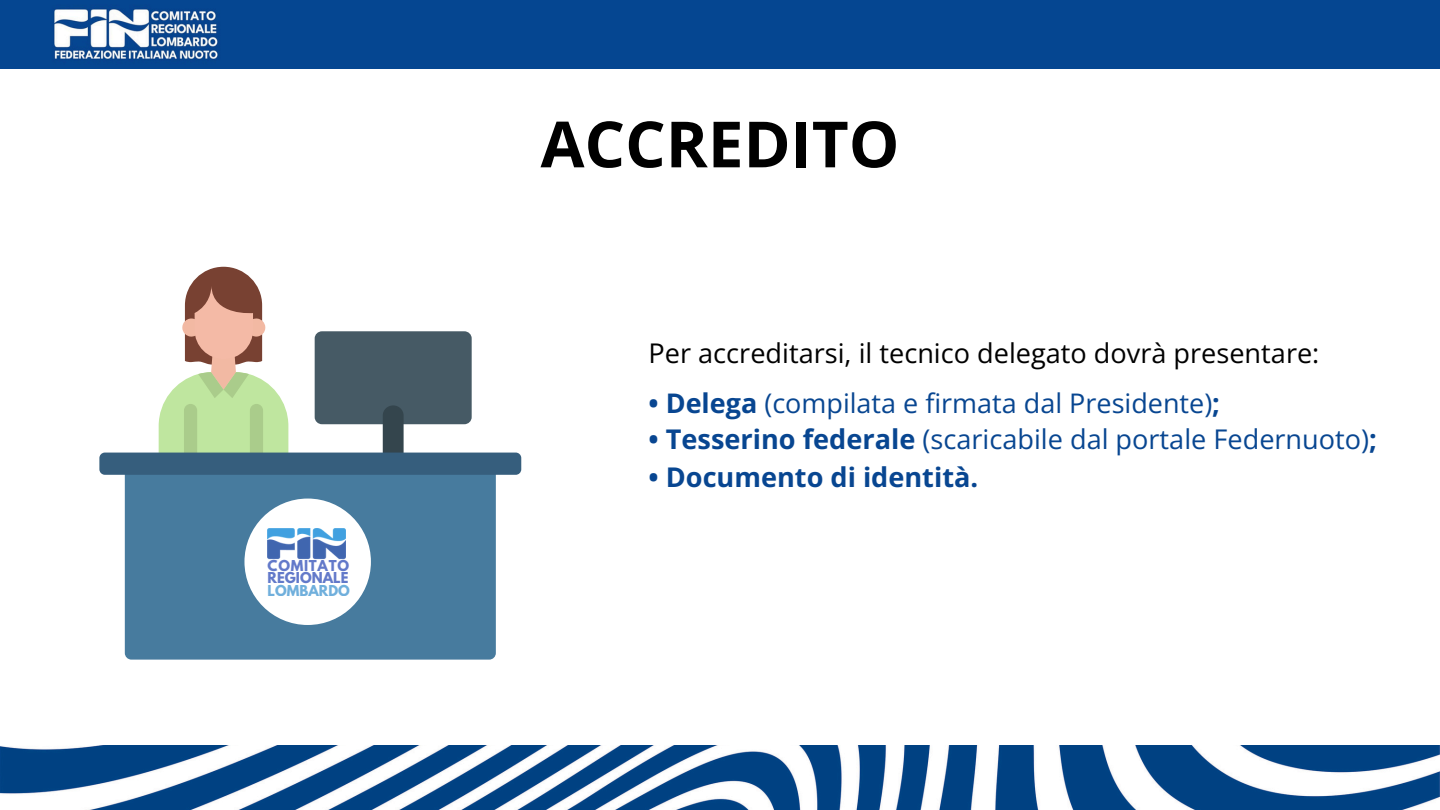
<style>
.page{position:relative;width:1440px;height:810px;background:#fff}
.page>*{position:absolute;margin:0;border:0;box-sizing:border-box;transform-origin:0 0}
.t1{font:700 63.8px "Open Sans";color:#000}
.t2{font:27.1px "Open Sans";color:#084691}
.t3{font:27.1px "Open Sans";color:#000}
.t4{font:700 27.1px "Open Sans";color:#084691}
.t5{font:27px "Open Sans";color:#084691}
.t6{font:700 13.3px/12.1px "League Spartan";color:#2343b4}
.t7{font:700 13.3px "League Spartan";color:#368fce}
.s1{font-weight:700}
</style>
<div class="page">
<img style="left:0;top:745px;width:1440px;height:65px">
<img style="left:0;top:0;width:1440px;height:68px">
<div style="left:400px;top:0;width:801px;height:68px;background:#054691"></div>
<div style="left:315px;top:331px;width:157px;height:93px;background:#465a65;border-radius:7px"></div>
<svg style="left:159px;top:267px;width:129px;height:186px"></svg>
<svg style="left:383px;top:405px;width:21px;height:48px"></svg>
<div style="left:125px;top:468px;width:371px;height:192px;background:#477b9e;border-radius:7px"></div>
<div style="left:99px;top:453px;width:422px;height:22px;background:#365e7d;border-radius:5px"></div>
<div style="left:244px;top:499px;width:127px;height:126px;background:#fff;border-radius:50%"></div>
<img style="left:268px;top:529px;width:77px;height:31px">
<p class="t6" style="left:268px;top:562px;width:83px">COMITATO<br>REGIONALE</p>
<p class="t7" style="left:268px;top:584px;width:84px">LOMBARDO</p>
<p class="t1" style="left:541px;top:99px;width:360px">ACCREDITO</p>
<p class="t3" style="left:649px;top:334px;width:672px">Per accreditarsi, il tecnico delegato dovrà presentare:</p>
<p class="t5" style="left:649px;top:384px;width:573px"><span class="s1">• Delega</span> (compilata e firmata dal Presidente)<span class="s1">;</span></p>
<p class="t2" style="left:649px;top:420px;width:730px"><span class="s1">• Tesserino federale</span> (scaricabile dal portale Federnuoto)<span class="s1">;</span></p>
<p class="t4" style="left:649px;top:458px;width:331px">• Documento di identità.</p>
</div>
